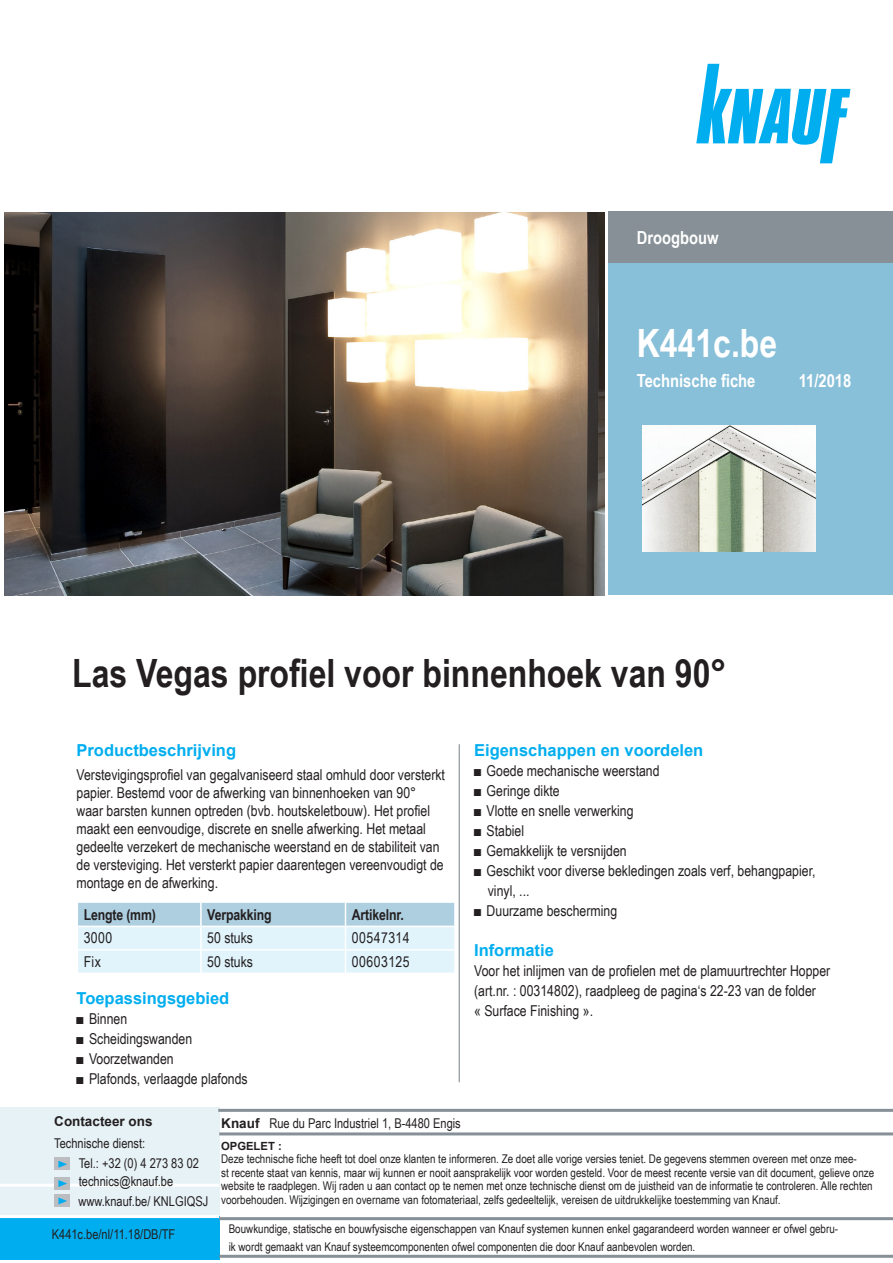
<style>
.page{position:relative;width:893px;height:1263px;background:#fff}
.page>*{position:absolute;margin:0;border:0;box-sizing:border-box;transform-origin:0 0}
.t1{font:700 39px "Arial Narrow";color:#231f20}
.t2{font:700 39px "Arial Narrow";color:#fff}
.t3{font:700 18px "Arial Narrow";color:#fff}
.t4{font:700 16.5px "Arial";color:#00aeef}
.t5{font:15px/18px "Arial Narrow";color:#231f20}
.t6{font:700 15px "Arial Narrow";letter-spacing:-.01em;color:#231f20}
.t7{font:15px "Arial Narrow";letter-spacing:.03em;color:#231f20}
.t8{font:13.5px/20.1px "Arial Narrow";color:#231f20}
.t9{font:700 13.5px "Arial";color:#231f20}
.t10{font:12px/13.5px "Arial Narrow";color:#231f20}
.t11{font:700 11.25px "Arial";color:#231f20}
.s1{font-family:"Arial";font-weight:700}
</style>
<div class="page">
<div style="left:608px;top:213px;width:285px;height:382px;background:#89c0d9"></div>
<img style="left:642px;top:426px;width:173px;height:125px">
<img style="left:4px;top:213px;width:601px;height:382px">
<svg style="left:78px;top:903px;width:376px;height:70px;background:#d2e8f3"></svg>
<div style="left:608px;top:212px;width:285px;height:51px;background:#869096"></div>
<svg style="left:696px;top:64px;width:154px;height:99px"></svg>
<hr style="left:459px;top:744px;width:1px;height:338px;background:#869096">
<div style="left:0;top:1107px;width:219px;height:110px;background:#e7f2f7"></div>
<div style="left:0;top:1217px;width:219px;height:43px;background:#00aeef"></div>
<hr style="left:0;top:1184px;width:219px;height:3px;background:#fff">
<hr style="left:0;top:1215px;width:219px;height:3px;background:#fff">
<hr style="left:218px;top:1109px;width:675px;height:3px;background:#869096">
<hr style="left:219px;top:1132px;width:674px;height:3px;background:#869096">
<hr style="left:219px;top:1217px;width:674px;height:3px;background:#869096">
<hr style="left:219px;top:1255px;width:674px;height:3px;background:#869096">
<div style="left:54px;top:1157px;width:16px;height:13px;background:#bcbdc0"></div>
<div style="left:54px;top:1177px;width:16px;height:13px;background:#bcbdc0"></div>
<div style="left:54px;top:1194px;width:16px;height:13px;background:#bcbdc0"></div>
<svg style="left:58px;top:1161px;width:9px;height:7px"></svg>
<svg style="left:58px;top:1180px;width:9px;height:7px"></svg>
<svg style="left:58px;top:1197px;width:9px;height:7px"></svg>
<p class="t3" style="left:637px;top:224px;width:83px">Droogbouw</p>
<h1 class="t2" style="left:637px;top:313px;width:142px">K441c.be</h1>
<p class="t3" style="left:637px;top:367px;width:120px">Technische fiche</p>
<p class="t3" style="left:799px;top:367px;width:54px">11/2018</p>
<h1 class="t1" style="left:72px;top:644px;width:655px">Las Vegas profiel voor binnenhoek van 90°</h1>
<p class="t4" style="left:77px;top:739px;width:161px">Productbeschrijving</p>
<p class="t5" style="left:77px;top:765px;width:370px">Verstevigingsprofiel van gegalvaniseerd staal omhuld door versterkt papier. Bestemd voor de afwerking van binnenhoeken van 90° waar barsten kunnen optreden (bvb. houtskeletbouw). Het profiel maakt een eenvoudige, discrete en snelle afwerking. Het metaal gedeelte verzekert de mechanische weerstand en de stabiliteit van de versteviging. Het versterkt papier daarentegen vereenvoudigt de montage en de afwerking.</p>
<p class="t6" style="left:84px;top:903px;width:74px">Lengte (mm)</p>
<p class="t6" style="left:207px;top:903px;width:66px">Verpakking</p>
<p class="t6" style="left:352px;top:903px;width:53px">Artikelnr.</p>
<p class="t5" style="left:84px;top:929px;width:30px">3000</p>
<p class="t5" style="left:207px;top:929px;width:47px">50 stuks</p>
<p class="t7" style="left:352px;top:927px;width:59px">00547314</p>
<p class="t5" style="left:84px;top:952px;width:19px">Fix</p>
<p class="t5" style="left:207px;top:952px;width:47px">50 stuks</p>
<p class="t7" style="left:352px;top:951px;width:59px">00603125</p>
<p class="t4" style="left:77px;top:987px;width:154px">Toepassingsgebied</p>
<p class="t5" style="left:77px;top:1009px;width:52px">■ Binnen</p>
<p class="t5" style="left:77px;top:1029px;width:117px">■ Scheidingswanden</p>
<p class="t5" style="left:77px;top:1049px;width:99px">■ Voorzetwanden</p>
<p class="t5" style="left:77px;top:1069px;width:173px">■ Plafonds, verlaagde plafonds</p>
<p class="t4" style="left:474px;top:739px;width:231px">Eigenschappen en voordelen</p>
<p class="t5" style="left:474px;top:761px;width:187px">■ Goede mechanische weerstand</p>
<p class="t5" style="left:474px;top:781px;width:87px">■ Geringe dikte</p>
<p class="t5" style="left:474px;top:801px;width:161px">■ Vlotte en snelle verwerking</p>
<p class="t5" style="left:474px;top:821px;width:52px">■ Stabiel</p>
<p class="t5" style="left:474px;top:841px;width:154px">■ Gemakkelijk te versnijden</p>
<p class="t5" style="left:488px;top:860px;width:329px;line-height:20px;text-indent:-14px">■ Geschikt voor diverse bekledingen zoals verf, behangpapier, vinyl, ...</p>
<p class="t5" style="left:474px;top:901px;width:145px">■ Duurzame bescherming</p>
<p class="t4" style="left:474px;top:939px;width:81px">Informatie</p>
<p class="t5" style="left:474px;top:960px;width:358px;line-height:20px">Voor het inlijmen van de profielen met de plamuurtrechter Hopper (art.nr. : 00314802), raadpleeg de pagina‘s 22-23 van de folder<br>« Surface Finishing ».</p>
<p class="t9" style="left:54px;top:1112px;width:100px">Contacteer ons</p>
<p class="t8" style="left:79px;top:1132px;width:122px;text-indent:-24px">Technische dienst:<br>Tel.: +32 (0) 4 273 83 02</p>
<p class="t8" style="left:79px;top:1171px;width:96px">technics@knauf.be</p>
<p class="t8" style="left:78px;top:1191px;width:131px">www.knauf.be/ KNLGIQSJ</p>
<p class="t8" style="left:52px;top:1224px;width:125px">K441c.be/nl/11.18/DB/TF</p>
<p class="t8" style="left:221px;top:1112px;width:241px"><span class="s1">Knauf</span> Rue du Parc Industriel 1, B-4480 Engis</p>
<p class="t11" style="left:221px;top:1138px;width:62px">OPGELET :</p>
<p class="t10" style="left:221px;top:1152px;width:655px">Deze technische fiche heeft tot doel onze klanten te informeren. Ze doet alle vorige versies teniet. De gegevens stemmen overeen met onze mee-<br>st recente staat van kennis, maar wij kunnen er nooit aansprakelijk voor worden gesteld. Voor de meest recente versie van dit document, gelieve onze website te raadplegen. Wij raden u aan contact op te nemen met onze technische dienst om de juistheid van de informatie te controleren. Alle rechten voorbehouden. Wijzigingen en overname van fotomateriaal, zelfs gedeeltelijk, vereisen de uitdrukkelijke toestemming van Knauf.</p>
<p class="t10" style="left:229px;top:1219px;width:611px;line-height:18px">Bouwkundige, statische en bouwfysische eigenschappen van Knauf systemen kunnen enkel gagarandeerd worden wanneer er ofwel gebru&shy;ik wordt gemaakt van Knauf systeemcomponenten ofwel componenten die door Knauf aanbevolen worden.</p>
</div>
